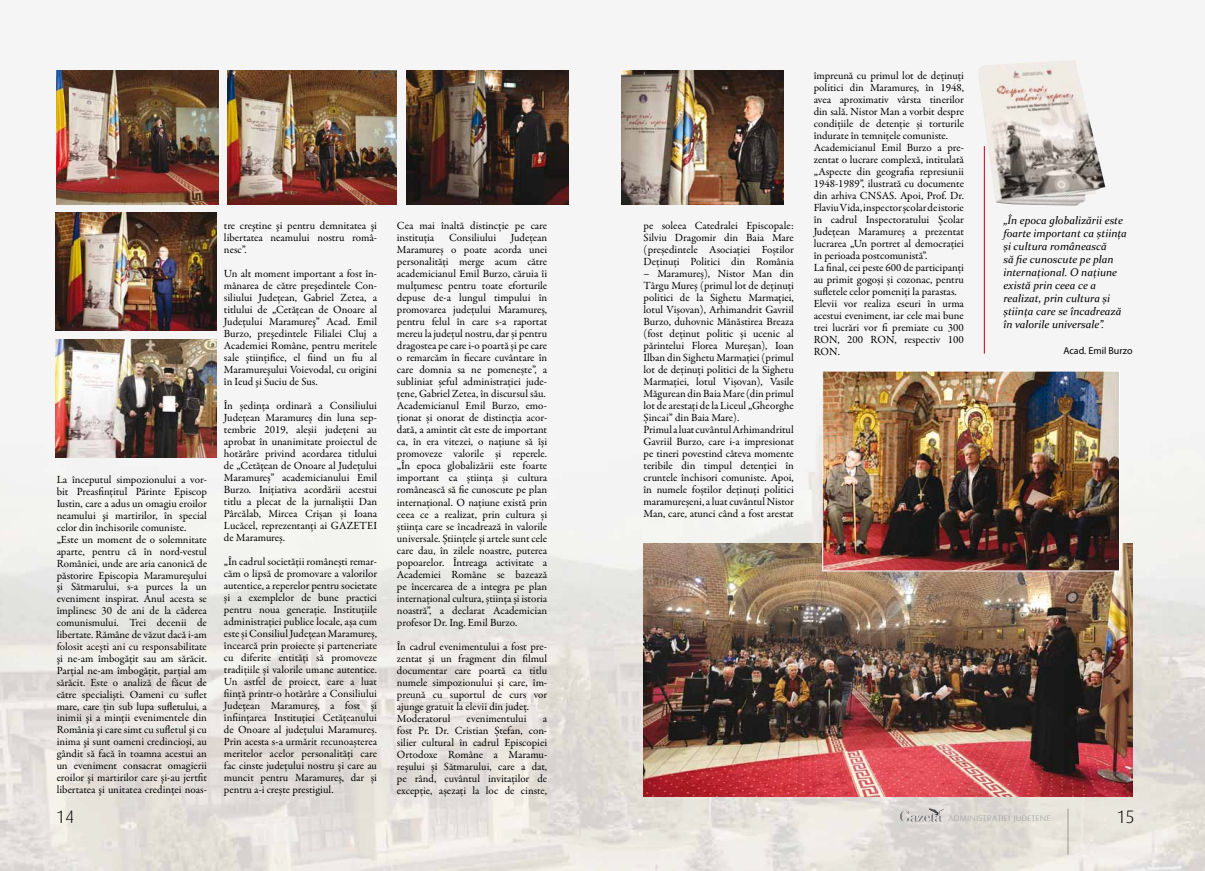
<style>
.page{position:relative;width:1205px;height:871px;background:#fff}
.page>*{position:absolute;margin:0;border:0;box-sizing:border-box;transform-origin:0 0}
.t1{font:18px "Dax Light G";color:#000}
.t2{font:11px/12px "Garamond Premr Pro";letter-spacing:-.005em;color:#000}
.t3{font:italic 11px/13px "Constantia";color:#000}
.t4{font:10px "Myriad Pro";color:#000}
.t5{font:8px "Dax Light G";color:#9c9e9f;scale:1.25 1}
</style>
<div class="page">
<img style="left:0;top:59px;width:1205px;height:811px">
<img style="left:927px;top:807px;width:18px;height:14px">
<hr style="left:1067px;top:808px;width:1px;height:46px;background:#5b3527">
<hr style="left:984px;top:146px;width:1px;height:207px;background:#c90019">
<img style="left:643px;top:543px;width:489px;height:252px">
<img style="left:824px;top:372px;width:294px;height:197px">
<div style="left:822px;top:370px;width:298px;height:201px;border:1px solid #fff"></div>
<img style="left:57px;top:70px;width:161px;height:134px">
<img style="left:55px;top:213px;width:162px;height:118px">
<img style="left:55px;top:339px;width:162px;height:118px">
<img style="left:228px;top:71px;width:168px;height:134px">
<img style="left:407px;top:71px;width:161px;height:134px">
<img style="left:622px;top:71px;width:161px;height:134px">
<img style="left:978px;top:60px;width:127px;height:145px">
<p class="t2" style="left:57px;top:474px;width:152px">La începutul simpozionului a vor&shy;bit Preasfinţitul Părinte Episcop Iustin, care a adus un omagiu eroilor neamului şi martirilor, în special celor din închisorile comuniste. „Este un moment de o solemnitate aparte, pentru că în nord-vestul României, unde are aria canonică de păstorire Episcopia Maramureşului şi Sătmarului, s-a purces la un eveniment inspirat. Anul acesta se împlinesc 30 de ani de la căderea comunismului. Trei decenii de libertate. Rămâne de văzut dacă i-am folosit aceşti ani cu responsabilitate şi ne-am îmbogăţit sau am sărăcit.<br>Parţial ne-am îmbogăţit, parţial am sărăcit. Este o analiză de făcut de către specialişti. Oameni cu suflet mare, care ţin sub lupa sufletului, a inimii şi a minţii evenimentele din România şi care simt cu sufletul şi cu inima şi sunt oameni credincioşi, au gândit să facă în toamna acestui an un eveniment consacrat omagierii eroilor şi martirilor care şi-au jertfit libertatea şi unitatea credinţei noas-</p>
<p class="t2" style="left:224px;top:219px;width:155px;text-align:justify">tre creştine şi pentru demnitatea şi libertatea neamului nostru româ&shy;nesc”.</p>
<p class="t2" style="left:224px;top:267px;width:155px;text-align:justify">Un alt moment important a fost în&shy;mânarea de către preşedintele Con&shy;siliului Judeţean, Gabriel Zetea, a titlului de „Cetăţean de Onoare al Judeţului Maramureş” Acad. Emil Burzo, preşedintele Filialei Cluj a Academiei Române, pentru meritele sale ştiinţifice, el fiind un fiu al Maramureşului Voievodal, cu origini în Ieud şi Suciu de Sus.</p>
<p class="t2" style="left:224px;top:399px;width:155px;text-align:justify">În ședința ordinară a Consiliului Județean Maramureș din luna sep&shy;tembrie 2019, aleșii județeni au aprobat în unanimitate proiectul de hotărâre privind acordarea titlului de „Cetățean de Onoare al Județului Maramureș” academicianului Emil Burzo. Inițiativa acordării acestui titlu a plecat de la jurnaliştii Dan Pârcălab, Mircea Crișan și Ioana Lucăcel, reprezentanți ai GAZETEI de Maramureș.</p>
<p class="t2" style="left:224px;top:555px;width:155px;text-align:justify">„În cadrul societății românești remar&shy;căm o lipsă de promovare a valorilor autentice, a reperelor pentru societate și a exemplelor de bune practici pentru noua generație. Instituțiile administrației publice locale, așa cum este și Consiliul Județean Maramureș, încearcă prin proiecte și parteneriate cu diferite entități să promoveze tradițiile și valorile umane autentice.<br>Un astfel de proiect, care a luat ființă printr-o hotărâre a Consiliului Județean Maramureș, a fost și înființarea Instituției Cetățeanului de Onoare al județului Maramureș.<br>Prin acesta s-a urmărit recunoașterea meritelor acelor personalități care fac cinste județului nostru și care au muncit pentru Maramureș, dar și pentru a-i crește prestigiul.</p>
<p class="t2" style="left:397px;top:220px;width:152px">Cea mai înaltă distincție pe care instituția</p>
<p class="t2" style="left:449px;top:232px;width:49px">Consiliului</p>
<p class="t2" style="left:397px;top:232px;width:152px;text-indent:114px">Județean Maramureș o poate acorda unei personalități merge acum către academicianul Emil Burzo, căruia îi mulțumesc pentru toate eforturile depuse de-a lungul timpului în promovarea județului Maramureș, pentru felul în care s-a raportat mereu la județul nostru, dar și pentru dragostea pe care i-o poartă și pe care o remarcăm în fiecare cuvântare în care domnia sa ne pomenește”, a subliniat șeful administrației jude&shy;țene, Gabriel Zetea, în discursul său.<br>Academicianul Emil Burzo, emo&shy;ționat și onorat de distincția acor&shy;dată, a amintit cât este de important ca, în era vitezei, o națiune să își promoveze valorile și reperele. „În epoca globalizării este foarte important ca știința și cultura românească să fie cunoscute pe plan internațional. O națiune există prin ceea ce a realizat, prin cultura și știința care se încadrează în valorile universale. Științele și artele sunt cele care dau, în zilele noastre, puterea popoarelor. Întreaga activitate a Academiei Române se bazează pe încercarea de a integra pe plan internațional cultura, știința și istoria noastră”, a declarat Academician profesor Dr. Ing. Emil Burzo.</p>
<p class="t2" style="left:397px;top:640px;width:152px">În cadrul evenimentului a fost pre&shy;zentat și un fragment din filmul documentar care poartă ca titlu numele simpozionului și care, îm&shy;preună cu suportul de curs vor ajunge gratuit la elevii din județ.<br>Moderatorul</p>
<p class="t2" style="left:467px;top:712px;width:61px">evenimentului</p>
<p class="t2" style="left:397px;top:712px;width:152px;text-align:justify;text-indent:146px">a fost Pr. Dr. Cristian Ștefan, con&shy;silier cultural în cadrul Episcopiei Ortodoxe Române a Maramu&shy;reșului și Sătmarului, care a dat, pe rând, cuvântul invitaților de excepție, așezați la loc de cinste,</p>
<p class="t2" style="left:643px;top:219px;width:152px;text-align:justify">pe soleea Catedralei Episcopale:<br>Silviu Dragomir din Baia Mare (președintele Asociației Foștilor Deținuți Politici din România</p>
<p class="t2" style="left:643px;top:267px;width:152px">– Maramureș), Nistor Man din Târgu Mureș (primul lot de deținuți politici de la Sighetu Marmației, lotul Vișovan), Arhimandrit Gavriil Burzo, duhovnic Mănăstirea Breaza (fost deținut politic și ucenic al părintelui Florea Mureșan), Ioan Ilban din Sighetu Marmației (primul lot de deținuți politici de la Sighetu Marmației, lotul Vișovan), Vasile Măgurean din Baia Mare (din primul lot de arestați de la Liceul „Gheorghe Șincai” din Baia Mare).<br>Primul a luat cuvântul Arhimandritul Gavriil Burzo, care i-a impresionat pe tineri povestind câteva momente teribile din timpul detenției în cruntele închisori comuniste. Apoi, în numele foștilor deținuți politici maramureșeni, a luat cuvântul Nistor Man, care, atunci când a fost arestat</p>
<p class="t2" style="left:814px;top:70px;width:152px">împreună cu primul lot de deţinuţi politici din Maramureș, în 1948, avea aproximativ vârsta tinerilor din sală. Nistor Man a vorbit despre condițiile de detenție și torturile îndurate în temnițele comuniste.<br>Academicianul Emil Burzo a pre&shy;zentat o lucrare complexă, intitulată „Aspecte din geografia represiunii 1948-1989”, ilustrată cu documente din arhiva CNSAS. Apoi, Prof. Dr.<br>Flaviu Vida, inspector școlar de istorie în cadrul Inspectoratului Școlar Județean Maramureș a prezentat lucrarea „Un portret al democrației în perioada postcomunistă”.<br>La final, cei peste 600 de participanți au primit gogoși și cozonac, pentru sufletele celor pomeniți la parastas.<br>Elevii vor realiza eseuri în urma acestui eveniment, iar cele mai bune trei lucrări vor fi premiate cu 300<br>RON, 200 RON, respectiv 100<br>RON.</p>
<p class="t3" style="left:1003px;top:213px;width:125px">„În epoca globalizării este foarte important ca știința și cultura românească<br>să fie cunoscute pe plan internațional. O națiune există prin ceea ce a realizat, prin cultura și știința care se încadrează în valorile universale”.</p>
<p class="t4" style="left:1063px;top:344px;width:71px">Acad. Emil Burzo</p>
<h1 class="t1" style="left:56px;top:806px;width:20px">14</h1>
<p class="t5" style="left:948px;top:813px;width:84px">ADMINISTRA"IEI JUDE"ENE</p>
<h1 class="t1" style="left:1116px;top:806px;width:20px">15</h1>
</div>
